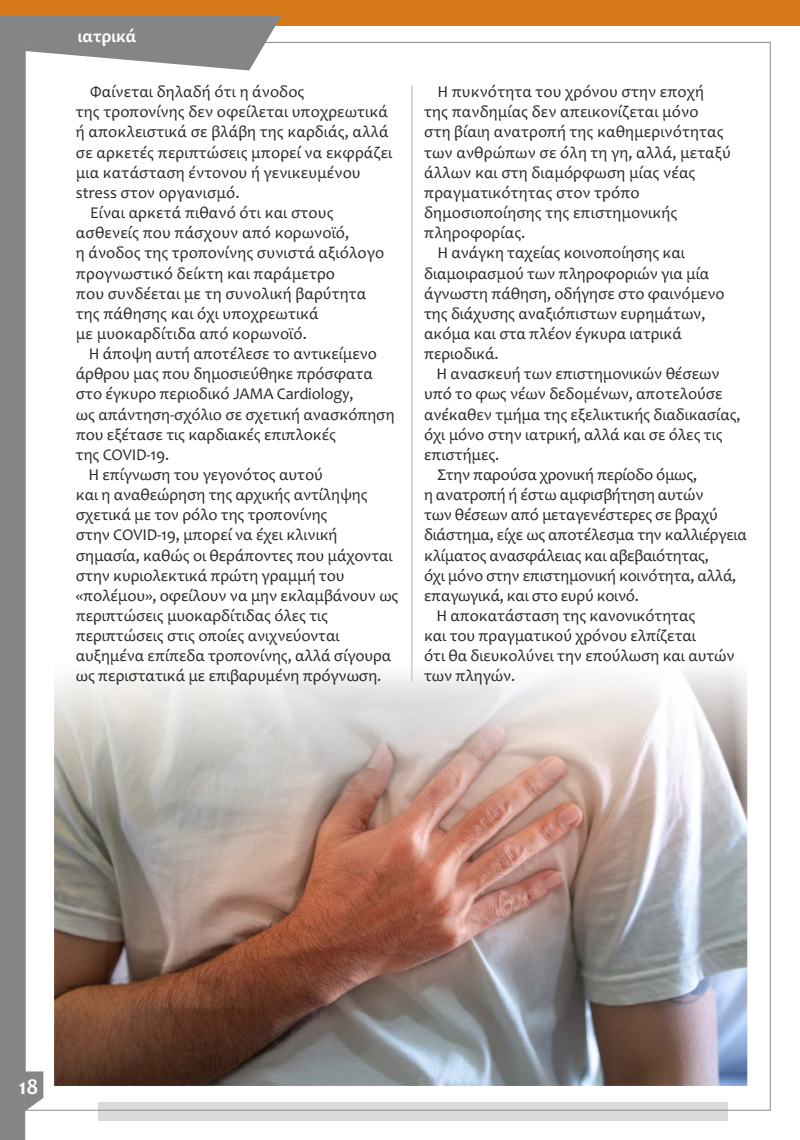
<style>
.page{position:relative;width:800px;height:1140px;background:#fff}
.page>*{position:absolute;margin:0;border:0;box-sizing:border-box;transform-origin:0 0}
.t1{font:700 22.2px "Candara";color:#fefefe}
.t2{font:700 18px "Candara";color:#fefefe}
.t3{font:16.5px "Candara";letter-spacing:-.01em;color:#2b2a29}
</style>
<div class="page">
<img style="left:54px;top:650px;width:693px;height:435px">
<hr style="left:411px;top:85px;width:1px;height:596px;background:#b2b3b3">
<div style="left:98px;top:1101px;width:629px;height:19px;background:#d9dada"></div>
<svg style="left:0;top:70px;width:43px;height:1070px;fill:#848587"></svg>
<div style="left:0;top:0;width:799px;height:26px;background:#d6791a"></div>
<svg style="left:0;top:16px;width:281px;height:54px"></svg>
<p class="t2" style="left:78px;top:29px;width:60px">ιατρικά</p>
<p class="t3" style="left:90px;top:85px;width:216px">Φαίνεται δηλαδή ότι η άνοδος</p>
<p class="t3" style="left:76px;top:105px;width:313px">της τροπονίνης δεν οφείλεται υποχρεωτικά</p>
<p class="t3" style="left:76px;top:125px;width:314px">ή αποκλειστικά σε βλάβη της καρδιάς, αλλά</p>
<p class="t3" style="left:76px;top:146px;width:318px">σε αρκετές περιπτώσεις μπορεί να εκφράζει</p>
<p class="t3" style="left:76px;top:166px;width:286px">μια κατάσταση έντονου ή γενικευμένου</p>
<p class="t3" style="left:76px;top:186px;width:165px">stress στον οργανισμό.</p>
<p class="t3" style="left:90px;top:206px;width:245px">Είναι αρκετά πιθανό ότι και στους</p>
<p class="t3" style="left:76px;top:226px;width:275px">ασθενείς που πάσχουν από κορωνοϊό,</p>
<p class="t3" style="left:76px;top:246px;width:310px">η άνοδος της τροπονίνης συνιστά αξιόλογο</p>
<p class="t3" style="left:76px;top:266px;width:261px">προγνωστικό δείκτη και παράμετρο</p>
<p class="t3" style="left:76px;top:287px;width:292px">που συνδέεται με τη συνολική βαρύτητα</p>
<p class="t3" style="left:76px;top:307px;width:244px">της πάθησης και όχι υποχρεωτικά</p>
<p class="t3" style="left:76px;top:327px;width:232px">με μυοκαρδίτιδα από κορωνοϊό.</p>
<p class="t3" style="left:89px;top:347px;width:289px">Η άποψη αυτή αποτέλεσε το αντικείμενο</p>
<p class="t3" style="left:76px;top:367px;width:298px">άρθρου μας που δημοσιεύθηκε πρόσφατα</p>
<p class="t3" style="left:76px;top:387px;width:279px">στο έγκυρο περιοδικό JAMA Cardiology,</p>
<p class="t3" style="left:76px;top:407px;width:320px">ως απάντηση-σχόλιο σε σχετική ανασκόπηση</p>
<p class="t3" style="left:76px;top:428px;width:262px">που εξέτασε τις καρδιακές επιπλοκές</p>
<p class="t3" style="left:76px;top:448px;width:95px">της COVID-19.</p>
<p class="t3" style="left:88px;top:468px;width:236px">Η επίγνωση του γεγονότος αυτού</p>
<p class="t3" style="left:76px;top:488px;width:293px">και η αναθεώρηση της αρχικής αντίληψης</p>
<p class="t3" style="left:76px;top:508px;width:253px">σχετικά με τον ρόλο της τροπονίνης</p>
<p class="t3" style="left:76px;top:528px;width:263px">στην COVID-19, μπορεί να έχει κλινική</p>
<p class="t3" style="left:76px;top:548px;width:318px">σημασία, καθώς οι θεράποντες που μάχονται</p>
<p class="t3" style="left:76px;top:569px;width:270px">στην κυριολεκτικά πρώτη γραμμή του</p>
<p class="t3" style="left:76px;top:589px;width:324px">«πολέμου», οφείλουν να μην εκλαμβάνουν ως</p>
<p class="t3" style="left:76px;top:609px;width:254px">περιπτώσεις μυοκαρδίτιδας όλες τις</p>
<p class="t3" style="left:76px;top:629px;width:265px">περιπτώσεις στις οποίες ανιχνεύονται</p>
<p class="t3" style="left:76px;top:649px;width:317px">αυξημένα επίπεδα τροπονίνης, αλλά σίγουρα</p>
<p class="t3" style="left:76px;top:669px;width:307px">ως περιστατικά με επιβαρυμένη πρόγνωση.</p>
<p class="t3" style="left:437px;top:85px;width:268px">Η πυκνότητα του χρόνου στην εποχή</p>
<p class="t3" style="left:424px;top:105px;width:276px">της πανδημίας δεν απεικονίζεται μόνο</p>
<p class="t3" style="left:424px;top:125px;width:301px">στη βίαιη ανατροπή της καθημερινότητας</p>
<p class="t3" style="left:424px;top:146px;width:308px">των ανθρώπων σε όλη τη γη, αλλά, μεταξύ</p>
<p class="t3" style="left:424px;top:166px;width:273px">άλλων και στη διαμόρφωση μίας νέας</p>
<p class="t3" style="left:424px;top:186px;width:217px">πραγματικότητας στον τρόπο</p>
<p class="t3" style="left:424px;top:206px;width:255px">δημοσιοποίησης της επιστημονικής</p>
<p class="t3" style="left:424px;top:226px;width:103px">πληροφορίας.</p>
<p class="t3" style="left:437px;top:246px;width:249px">Η ανάγκη ταχείας κοινοποίησης και</p>
<p class="t3" style="left:424px;top:266px;width:286px">διαμοιρασμού των πληροφοριών για μία</p>
<p class="t3" style="left:424px;top:287px;width:302px">άγνωστη πάθηση, οδήγησε στο φαινόμενο</p>
<p class="t3" style="left:424px;top:307px;width:283px">της διάχυσης αναξιόπιστων ευρημάτων,</p>
<p class="t3" style="left:424px;top:327px;width:259px">ακόμα και στα πλέον έγκυρα ιατρικά</p>
<p class="t3" style="left:424px;top:347px;width:76px">περιοδικά.</p>
<p class="t3" style="left:436px;top:367px;width:284px">Η ανασκευή των επιστημονικών θέσεων</p>
<p class="t3" style="left:424px;top:387px;width:300px">υπό το φως νέων δεδομένων, αποτελούσε</p>
<p class="t3" style="left:424px;top:407px;width:318px">ανέκαθεν τμήμα της εξελικτικής διαδικασίας,</p>
<p class="t3" style="left:424px;top:428px;width:300px">όχι μόνο στην ιατρική, αλλά και σε όλες τις</p>
<p class="t3" style="left:424px;top:448px;width:77px">επιστήμες.</p>
<p class="t3" style="left:437px;top:468px;width:261px">Στην παρούσα χρονική περίοδο όμως,</p>
<p class="t3" style="left:424px;top:488px;width:281px">η ανατροπή ή έστω αμφισβήτηση αυτών</p>
<p class="t3" style="left:424px;top:508px;width:295px">των θέσεων από μεταγενέστερες σε βραχύ</p>
<p class="t3" style="left:424px;top:528px;width:324px">διάστημα, είχε ως αποτέλεσμα την καλλιέργεια</p>
<p class="t3" style="left:424px;top:548px;width:286px">κλίματος ανασφάλειας και αβεβαιότητας,</p>
<p class="t3" style="left:424px;top:569px;width:314px">όχι μόνο στην επιστημονική κοινότητα, αλλά,</p>
<p class="t3" style="left:424px;top:589px;width:216px">επαγωγικά, και στο ευρύ κοινό.</p>
<p class="t3" style="left:436px;top:609px;width:260px">Η αποκατάσταση της κανονικότητας</p>
<p class="t3" style="left:424px;top:629px;width:273px">και του πραγματικού χρόνου ελπίζεται</p>
<p class="t3" style="left:424px;top:649px;width:312px">ότι θα διευκολύνει την επούλωση και αυτών</p>
<p class="t3" style="left:424px;top:669px;width:93px">των πληγών.</p>
<h1 class="t1" style="left:19px;top:1078px;width:21px">18</h1>
</div>
